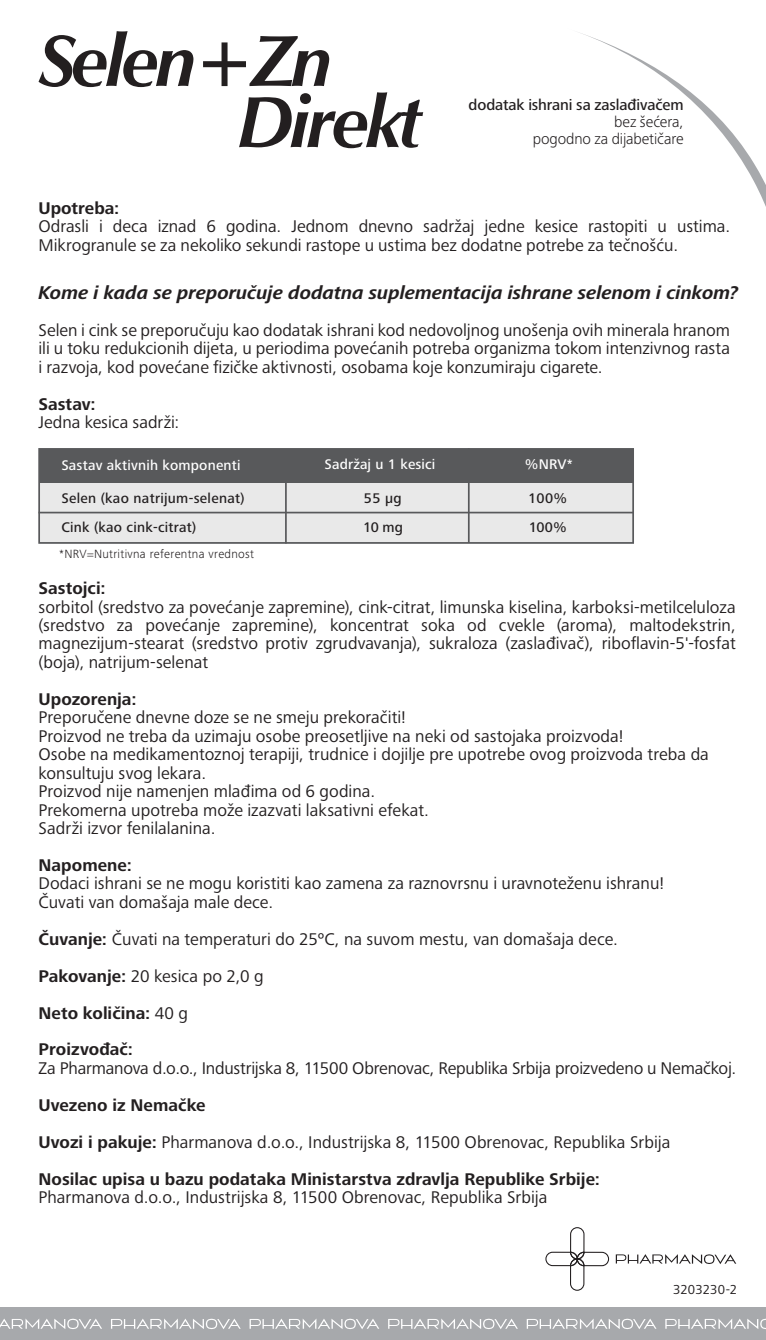
<style>
.page{position:relative;width:766px;height:1340px;background:#fff}
.page>*{position:absolute;margin:0;border:0;box-sizing:border-box;transform-origin:0 0}
.t1{font:73.12px/61.2px "Humanist Bold Italic YU";letter-spacing:-.05em;color:#231f20}
.t2{font:italic 700 19.12px "Frutiger Next Pro";letter-spacing:-.005em;color:#231f20}
.t3{font:17.55px/18.4px "Frutiger Next Pro";color:#231f20}
.t4{font:700 17.55px/36.9px "Frutiger Next Pro";color:#231f20}
.t5{font:300 15.75px/16.9px "Frutiger Next Pro";letter-spacing:-.005em;color:#231f20;text-align:right}
.t6{font:500 15.75px "Frutiger Next Pro";letter-spacing:-.01em;color:#231f20}
.t7{font:500 14.4px "Frutiger Next Pro";letter-spacing:.02em;color:#231f20}
.t8{font:500 14.4px "Frutiger Next Pro";letter-spacing:.015em;color:#fff}
.t9{font:13.5px "Frutiger Next Pro";letter-spacing:.005em;color:#231f20}
.t10{font:300 12.38px "Frutiger Next Pro";letter-spacing:.025em;color:#231f20}
.s1{font-weight:700}
.s2{font-weight:400}
</style>
<div class="page">
<div style="left:545px;top:1251px;width:32px;height:15px;border:1px solid #231f20;border-radius:7px"></div>
<div style="left:576px;top:1251px;width:33px;height:15px;border:1px solid #231f20;border-radius:7px"></div>
<div style="left:570px;top:1258px;width:14px;height:32px;border:1px solid #231f20;border-radius:7px"></div>
<div style="left:570px;top:1227px;width:14px;height:32px;border:1px solid #231f20;border-radius:7px"></div>
<svg style="left:569px;top:1251px;width:16px;height:15px"></svg>
<svg style="left:615px;top:1254px;width:121px;height:10px"></svg>
<div style="left:0;top:1307px;width:765px;height:32px;background:#a7a9ac"></div>
<svg style="left:581px;top:33px;width:184px;height:171px"></svg>
<div style="left:39px;top:481px;width:594px;height:62px;background:#e9e9e9"></div>
<div style="left:39px;top:449px;width:594px;height:33px;background:#58595b"></div>
<div style="left:38px;top:448px;width:595px;height:96px;border:2px solid #58595b"></div>
<hr style="left:468px;top:448px;width:1px;height:95px;background:#58595b">
<hr style="left:39px;top:511px;width:594px;height:2px;background:#58595b">
<hr style="left:285px;top:450px;width:2px;height:93px;background:#58595b">
<svg style="left:0;top:1318px;width:102px;height:11px"></svg>
<svg style="left:111px;top:1318px;width:130px;height:11px"></svg>
<svg style="left:249px;top:1318px;width:130px;height:11px"></svg>
<svg style="left:388px;top:1318px;width:129px;height:11px"></svg>
<svg style="left:526px;top:1318px;width:130px;height:11px"></svg>
<svg style="left:665px;top:1319px;width:100px;height:10px"></svg>
<h1 class="t1" style="left:239px;top:30px;width:185px;text-indent:-199px">Selen+Zn<br>Direkt</h1>
<p class="t6" style="left:468px;top:95px;width:216px">dodatak ishrani sa zaslađivačem</p>
<p class="t5" style="left:532px;top:113px;width:152px">bez šećera,<br>pogodno za dijabetičare</p>
<p class="t4" style="left:39px;top:189px;width:82px">Upotreba:</p>
<p class="t3" style="left:39px;top:217px;width:693px">Odrasli i deca iznad 6 godina. Jednom dnevno sadržaj jedne kesice rastopiti u ustima.<br>Mikrogranule se za nekoliko sekundi rastope u ustima bez dodatne potrebe za tečnošću.</p>
<p class="t2" style="left:39px;top:281px;width:701px">Kome i kada se preporučuje dodatna suplementacija ishrane selenom i cinkom?</p>
<p class="t3" style="left:39px;top:321px;width:693px;text-align:justify">Selen i cink se preporučuju kao dodatak ishrani kod nedovoljnog unošenja ovih minerala hranom ili u toku redukcionih dijeta, u periodima povećanih potreba organizma tokom intenzivnog rasta i razvoja, kod povećane fizičke aktivnosti, osobama koje konzumiraju cigarete.</p>
<p class="t4" style="left:39px;top:385px;width:59px">Sastav:</p>
<p class="t3" style="left:39px;top:413px;width:142px">Jedna kesica sadrži:</p>
<p class="t8" style="left:324px;top:455px;width:112px">Sadržaj u 1 kesici</p>
<p class="t7" style="left:364px;top:489px;width:39px">55 µg</p>
<p class="t8" style="left:61px;top:456px;width:180px">Sastav aktivnih komponenti</p>
<p class="t8" style="left:524px;top:455px;width:49px">%NRV*</p>
<p class="t7" style="left:528px;top:489px;width:40px">100%</p>
<p class="t7" style="left:61px;top:518px;width:136px">Cink (kao cink-citrat)</p>
<p class="t7" style="left:363px;top:518px;width:42px">10 mg</p>
<p class="t7" style="left:528px;top:518px;width:40px">100%</p>
<p class="t10" style="left:59px;top:547px;width:196px">*NRV=Nutritivna referentna vrednost</p>
<p class="t7" style="left:61px;top:489px;width:185px">Selen (kao natrijum-selenat)</p>
<p class="t4" style="left:39px;top:570px;width:69px">Sastojci:</p>
<p class="t3" style="left:39px;top:597px;width:698px;text-align:justify">sorbitol (sredstvo za povećanje zapremine), cink-citrat, limunska kiselina, karboksi-metilceluloza (sredstvo za povećanje zapremine), koncentrat soka od cvekle (aroma), maltodekstrin, magnezijum-stearat (sredstvo protiv zgrudvavanja), sukraloza (zaslađivač), riboflavin-5'-fosfat (boja), natrijum-selenat</p>
<p class="t4" style="left:39px;top:680px;width:99px">Upozorenja:</p>
<p class="t3" style="left:39px;top:708px;width:671px">Preporučene dnevne doze se ne smeju prekoračiti!<br>Proizvod ne treba da uzimaju osobe preosetljive na neki od sastojaka proizvoda!<br>Osobe na medikamentoznoj terapiji, trudnice i dojilje pre upotrebe ovog proizvoda treba da konsultuju svog lekara.<br>Proizvod nije namenjen mlađima od 6 godina.<br>Prekomerna upotreba može izazvati laksativni efekat.<br>Sadrži izvor fenilalanina.</p>
<p class="t4" style="left:39px;top:846px;width:95px">Napomene:</p>
<p class="t3" style="left:39px;top:874px;width:627px">Dodaci ishrani se ne mogu koristiti kao zamena za raznovrsnu i uravnoteženu ishranu!<br>Čuvati van domašaja male dece.</p>
<p class="t3" style="left:39px;top:920px;width:580px;line-height:36.9px"><span class="s1">Čuvanje:</span> Čuvati na temperaturi do 25ºC, na suvom mestu, van domašaja dece.<br><span class="s1">Pakovanje:</span> 20 kesica po 2,0 g<br><span class="s1">Neto količina:</span> 40 g<br><span class="s1">Proizvođač:</span></p>
<p class="t3" style="left:39px;top:1058px;width:699px">Za Pharmanova d.o.o., Industrijska 8, 11500 Obrenovac, Republika Srbija proizvedeno u Nemačkoj.</p>
<p class="t4" style="left:39px;top:1086px;width:633px">Uvezeno iz Nemačke<br>Uvozi i pakuje: <span class="s2">Pharmanova d.o.o., Industrijska 8, 11500 Obrenovac, Republika Srbija<br></span>Nosilac upisa u bazu podataka Ministarstva zdravlja Republike Srbije:</p>
<p class="t3" style="left:39px;top:1188px;width:510px">Pharmanova d.o.o., Industrijska 8, 11500 Obrenovac, Republika Srbija</p>
<p class="t9" style="left:673px;top:1281px;width:65px">3203230-2</p>
</div>
